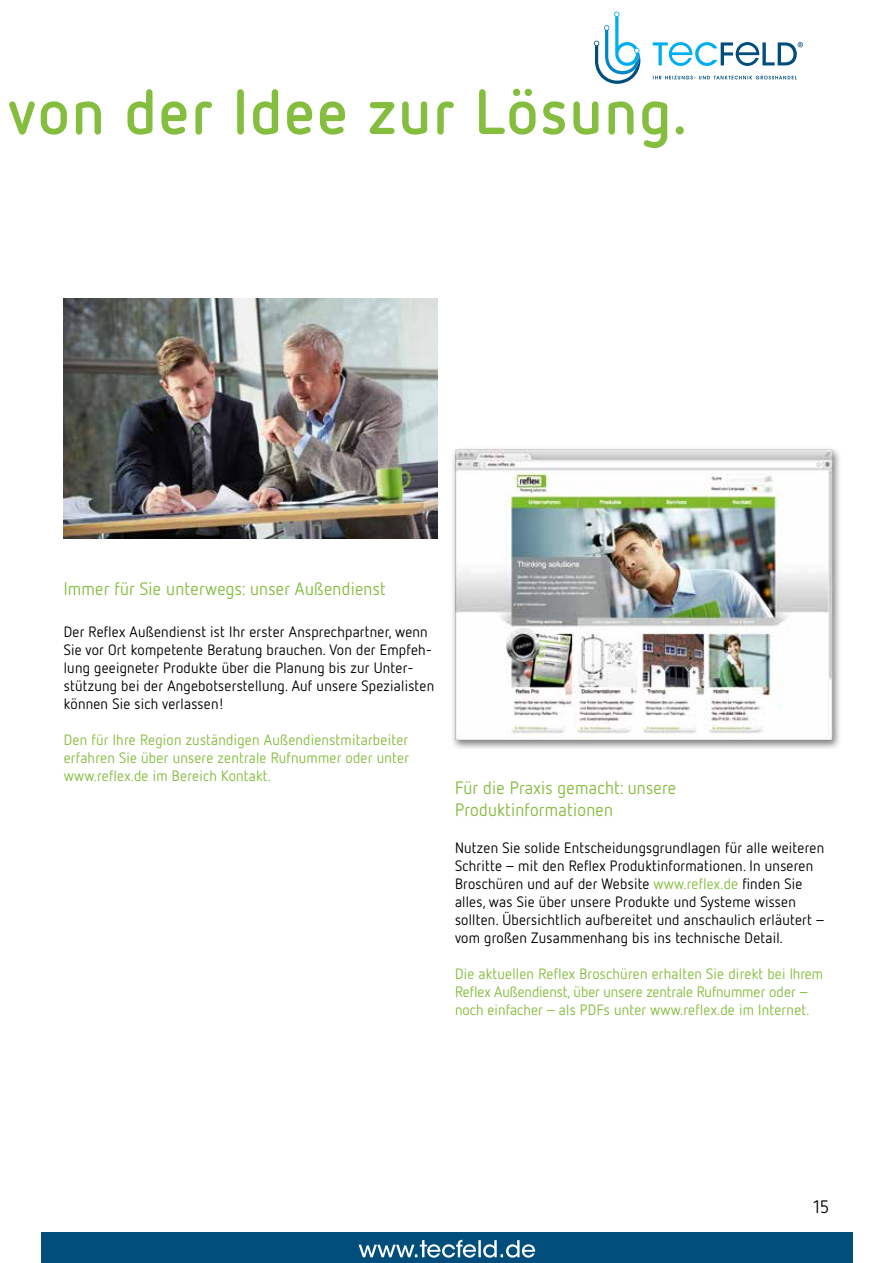
<style>
.page{position:relative;width:893px;height:1263px;background:#fff}
.page>*{position:absolute;margin:0;border:0;box-sizing:border-box;transform-origin:0 0}
.t1{font:700 63px "Netto OT";letter-spacing:.035em;color:#85bd3f}
.t2{font:18px/21.6px "Netto OT";letter-spacing:.015em;color:#85bd3f}
.t3{font:18px "Netto OT";color:#000}
.t4{font:15px/18px "Netto OT";letter-spacing:.015em;color:#000}
.t5{font:15px/18px "Netto OT";letter-spacing:.015em;color:#85bd3f}
.s1{color:#85bd3f}
</style>
<div class="page">
<img style="left:64px;top:298px;width:374px;height:241px">
<div style="left:450px;top:446px;width:392px;height:304px;background:#000;opacity:.5"></div>
<img style="left:455px;top:450px;width:378px;height:290px">
<svg style="left:653px;top:76px;width:144px;height:3px"></svg>
<svg style="left:653px;top:42px;width:150px;height:24px"></svg>
<svg style="left:594px;top:12px;width:46px;height:72px"></svg>
<div style="left:41px;top:1232px;width:811px;height:31px;background:#014e7d"></div>
<svg style="left:359px;top:1240px;width:176px;height:18px"></svg>
<h1 class="t1" style="left:8px;top:72px;width:679px">von der Idee zur Lösung.</h1>
<p class="t2" style="left:64px;top:578px;width:324px">Immer für Sie unterwegs: unser Außendienst</p>
<p class="t4" style="left:64px;top:622px;width:372px">Der Reflex Außendienst ist Ihr erster Ansprechpartner, wenn Sie vor Ort kompetente Beratung brauchen. Von der Empfeh&shy;lung geeigneter Produkte über die Planung bis zur Unter&shy;stützung bei der Angebotserstellung. Auf unsere Spezialisten können Sie sich verlassen!</p>
<p class="t5" style="left:64px;top:730px;width:347px;text-align:justify">Den für Ihre Region zuständigen Außendienstmitarbeiter erfahren Sie über unsere zentrale Rufnummer oder unter www.reflex.de im Bereich Kontakt.</p>
<p class="t2" style="left:455px;top:777px;width:223px">Für die Praxis gemacht: unsere<br>Produktinformationen</p>
<p class="t4" style="left:455px;top:838px;width:372px">Nutzen Sie solide Entscheidungsgrundlagen für alle weiteren Schritte – mit den Reflex Produktinformationen. In unseren Broschüren und auf der Website <span class="s1">www.reflex.de</span> finden Sie alles, was Sie über unsere Produkte und Systeme wissen sollten. Übersichtlich aufbereitet und anschaulich erläutert – vom großen Zusammenhang bis ins technische Detail.</p>
<p class="t5" style="left:455px;top:964px;width:370px">Die aktuellen Reflex Broschüren erhalten Sie direkt bei Ihrem<br>Reflex Außendienst, über unsere zentrale Rufnummer oder – noch einfacher – als PDFs unter www.reflex.de im Internet.</p>
<p class="t3" style="left:814px;top:1195px;width:17px">15</p>
</div>
